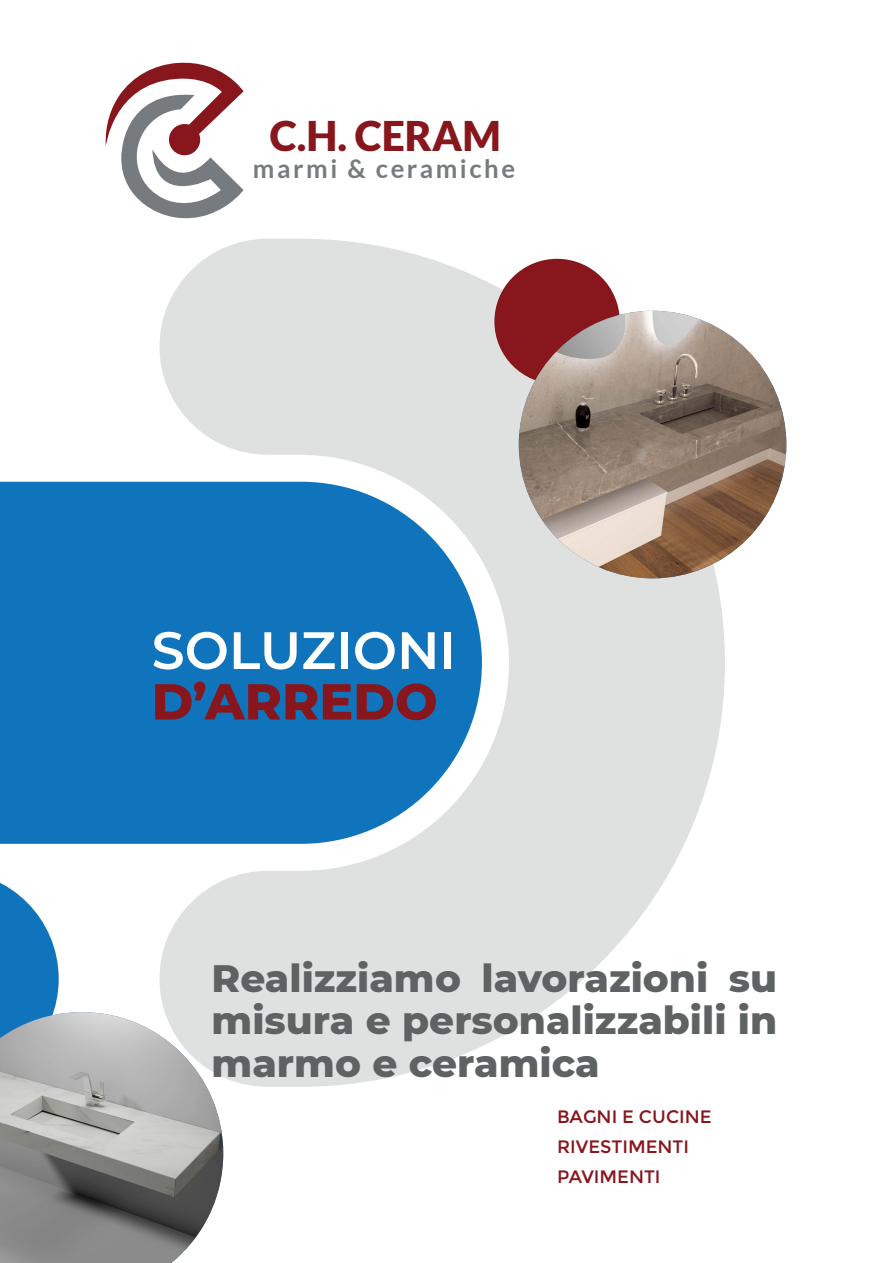
<style>
.page{position:relative;width:893px;height:1263px;background:#fff}
.page>*{position:absolute;margin:0;border:0;box-sizing:border-box;transform-origin:0 0}
.t1{font:600 52.5px "Montserrat";color:#fff}
.t2{font:800 50.4px "Montserrat";color:#87161d}
.t3{font:900 40.95px "Lato";color:#87161d}
.t4{font:800 39px/42.5px "Montserrat";color:#5e6263;text-align:justify}
.t5{font:700 25.65px "Lato";letter-spacing:.1em;color:#767b7f}
.t6{font:18px/30px "Montserrat";color:#87161d}
</style>
<div class="page">
<svg style="left:105px;top:62px;width:139px;height:157px"></svg>
<div style="left:0;top:482px;width:159px;height:362px;background:#1074bc"></div>
<svg style="left:159px;top:239px;width:566px;height:848px;fill:#dfe1e1"></svg>
<div style="left:494px;top:259px;width:126px;height:125px;background:#87161d;border-radius:50%"></div>
<svg style="left:0;top:882px;width:59px;height:130px"></svg>
<img style="left:519px;top:311px;width:267px;height:267px;border-radius:134px">
<img style="left:0;top:1012px;width:223px;height:251px">
<p class="t3" style="left:270px;top:112px;width:232px">C.H. CERAM</p>
<p class="t5" style="left:253px;top:154px;width:264px">marmi &amp; ceramiche</p>
<p class="t1" style="left:152px;top:613px;width:306px">SOLUZIONI</p>
<p class="t2" style="left:152px;top:665px;width:287px">D’ARREDO</p>
<p class="t4" style="left:212px;top:954px;width:567px">Realizziamo lavorazioni su misura e personalizzabili in marmo e ceramica</p>
<p class="t6" style="left:557px;top:1102px;width:156px">BAGNI E CUCINE<br>RIVESTIMENTI<br>PAVIMENTI</p>
</div>
